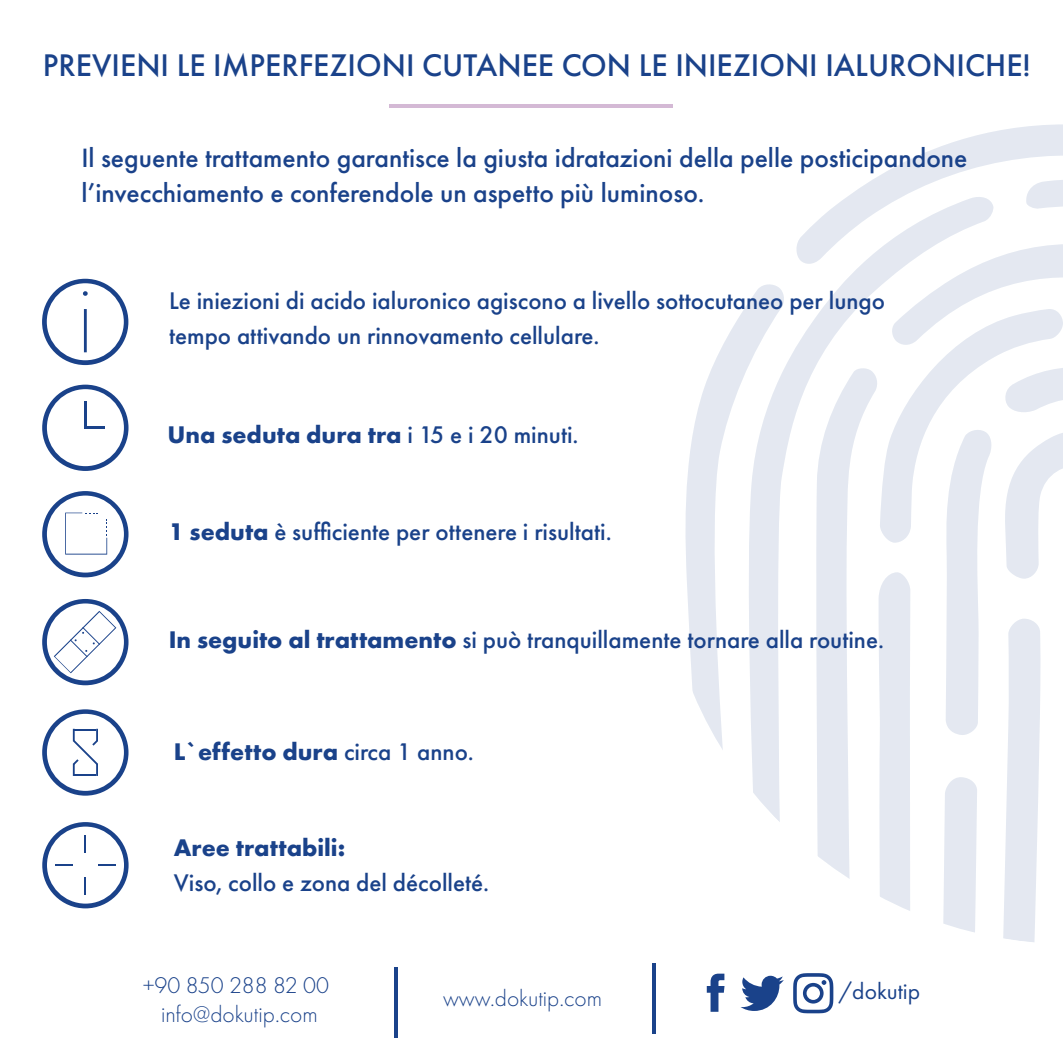
<style>
.page{position:relative;width:1063px;height:1063px;background:#fff}
.page>*{position:absolute;margin:0;border:0;box-sizing:border-box;transform-origin:0 0}
.t1{font:500 32.5px "Futura PT";color:#1a428a}
.t2{font:500 27.5px/35px "Futura PT";color:#1a428a}
.t3{font:500 25px/35px "Futura PT";color:#1a428a}
.t4{font:700 25px "Futura PT";color:#1a428a}
.t5{font:300 23.5px/28.8px "Futura PT";color:#1a428a;text-align:center}
.t6{font:23.5px "Futura PT";color:#1a428a}
.s1{font-weight:500}
.s2{font-weight:700}
</style>
<div class="page">
<svg style="left:685px;top:308px;width:60px;height:442px"></svg>
<svg style="left:745px;top:284px;width:49px;height:538px;fill:#e4e8f1"></svg>
<svg style="left:794px;top:124px;width:269px;height:818px"></svg>
<hr style="left:390px;top:105px;width:283px;height:3px;background:#d4b9d5">
<svg style="left:42px;top:279px;width:86px;height:86px"></svg>
<svg style="left:42px;top:385px;width:87px;height:86px"></svg>
<hr style="left:84px;top:427px;width:20px;height:2px;background:#1a428a">
<hr style="left:84px;top:401px;width:2px;height:27px;background:#1a428a">
<svg style="left:42px;top:599px;width:87px;height:86px"></svg>
<svg style="left:42px;top:491px;width:87px;height:86px"></svg>
<svg style="left:42px;top:822px;width:87px;height:86px"></svg>
<svg style="left:42px;top:709px;width:87px;height:87px"></svg>
<hr style="left:75px;top:774px;width:21px;height:2px;background:#1a428a">
<hr style="left:395px;top:968px;width:3px;height:70px;background:#1a428a">
<hr style="left:652px;top:964px;width:4px;height:70px;background:#1a428a">
<svg style="left:793px;top:973px;width:40px;height:40px"></svg>
<svg style="left:707px;top:974px;width:18px;height:38px"></svg>
<svg style="left:741px;top:976px;width:43px;height:35px"></svg>
<h1 class="t1" style="left:43px;top:46px;width:989px">PREVIENI LE IMPERFEZIONI CUTANEE CON LE INIEZIONI IALURONICHE!</h1>
<p class="t2" style="left:81px;top:140px;width:888px">Il seguente trattamento garantisce la giusta idratazioni della pelle posticipandone l’invecchiamento e conferendole un aspetto più luminoso.</p>
<p class="t3" style="left:169px;top:283px;width:718px">Le iniezioni di acido ialuronico agiscono a livello sottocutaneo per lungo tempo attivando un rinnovamento cellulare.</p>
<p class="t4" style="left:168px;top:419px;width:413px">Una seduta dura tra <span class="s1">i 15 e i 20 minuti.</span></p>
<p class="t3" style="left:169px;top:514px;width:444px"><span class="s2">1 seduta</span> è sufficiente per ottenere i risultati.</p>
<p class="t3" style="left:169px;top:622px;width:717px"><span class="s2">In seguito al trattamento</span> si può tranquillamente tornare alla routine.</p>
<p class="t4" style="left:174px;top:736px;width:302px">L`effetto dura <span class="s1">circa 1 anno.</span></p>
<p class="t4" style="left:174px;top:831px;width:173px">Aree trattabili:</p>
<p class="t3" style="left:174px;top:865px;width:317px">Viso, collo e zona del décolleté.</p>
<p class="t5" style="left:143px;top:971px;width:188px">+90 850 288 82 00 info@dokutip.com</p>
<p class="t6" style="left:838px;top:977px;width:83px">/dokutip</p>
<p class="t5" style="left:443px;top:984px;width:161px">www.dokutip.com</p>
</div>
